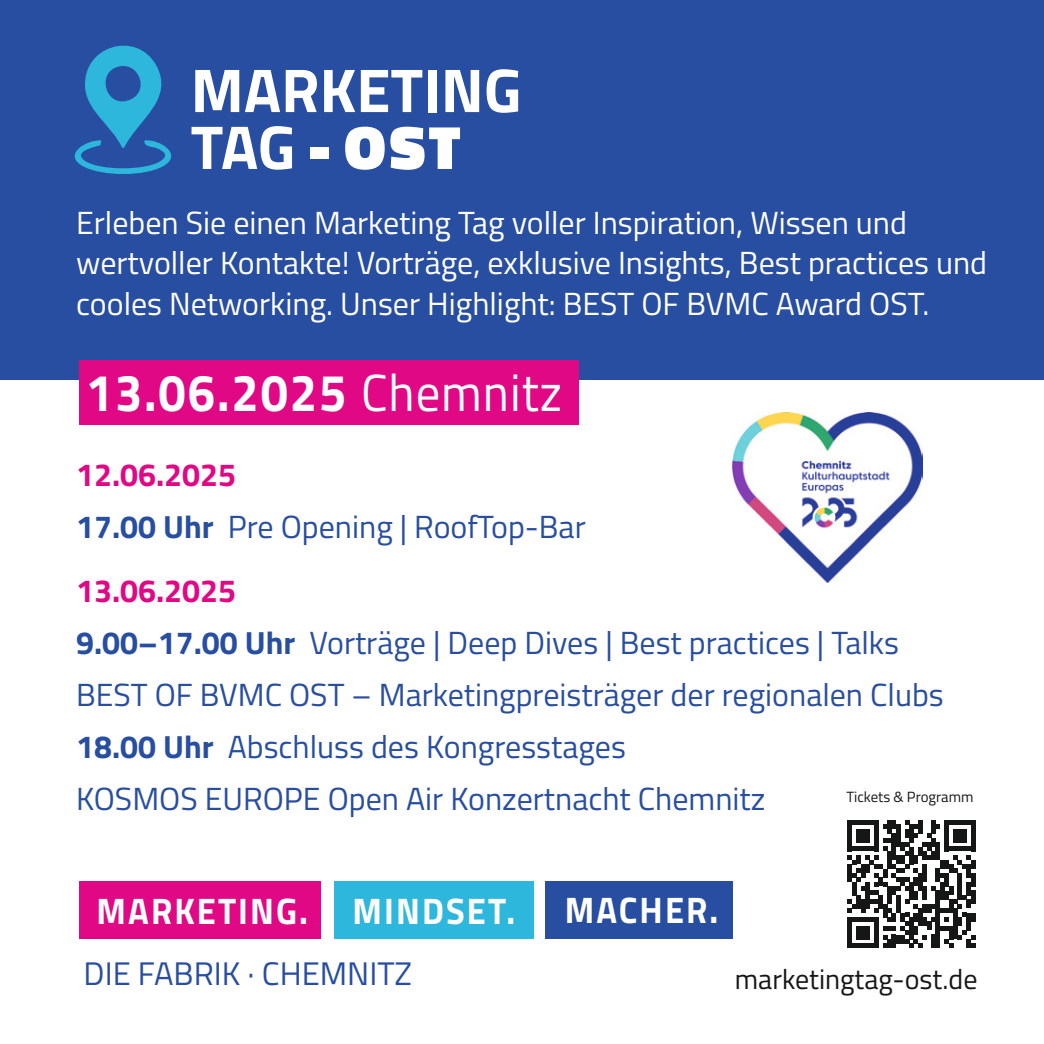
<style>
.page{position:relative;width:1044px;height:1044px;background:#fff}
.page>*{position:absolute;margin:0;border:0;box-sizing:border-box;transform-origin:0 0}
.t1{font:700 52px "Titillium Web";letter-spacing:.04em;color:#fff;scale:.93 1}
.t2{font:700 36.8px "Titillium Web";letter-spacing:.06em;color:#fff;scale:.93 1}
.t3{font:32.8px "Titillium Web";color:#284ea1}
.t4{font:32px/52px "Titillium Web";color:#284ea1}
.t5{font:32px/40.8px "Titillium Web";color:#fff}
.t6{font:28px "Titillium Web";color:#151616}
.t7{font:14.8px "Titillium Web";color:#151616}
.s1{font-weight:400}
.s2{font-weight:700;color:#e10886}
.s3{font-weight:700}
</style>
<div class="page">
<div style="left:0;top:0;width:1043px;height:379px;background:#284ea1"></div>
<div style="left:79px;top:880px;width:241px;height:58px;background:#e10886"></div>
<div style="left:79px;top:360px;width:499px;height:64px;background:#e10886"></div>
<div style="left:334px;top:880px;width:199px;height:58px;background:#2eb7dc"></div>
<div style="left:545px;top:880px;width:187px;height:58px;background:#284ea1"></div>
<svg style="left:74px;top:45px;width:98px;height:129px"></svg>
<svg style="left:195px;top:70px;width:44px;height:42px"></svg>
<svg style="left:245px;top:70px;width:72px;height:42px"></svg>
<svg style="left:324px;top:70px;width:31px;height:42px"></svg>
<svg style="left:361px;top:70px;width:61px;height:42px"></svg>
<div style="left:427px;top:70px;width:9px;height:42px;background:#fff"></div>
<svg style="left:445px;top:70px;width:34px;height:42px"></svg>
<svg style="left:486px;top:69px;width:32px;height:44px"></svg>
<svg style="left:191px;top:126px;width:101px;height:44px"></svg>
<div style="left:310px;top:148px;width:19px;height:11px;background:#fff"></div>
<svg style="left:345px;top:127px;width:39px;height:43px"></svg>
<svg style="left:390px;top:127px;width:70px;height:43px"></svg>
<svg style="left:847px;top:820px;width:128px;height:127px"></svg>
<img style="left:732px;top:412px;width:190px;height:170px">
<p class="t5" style="left:76px;top:200px;width:912px">Erleben Sie einen Marketing Tag voller Inspiration, Wissen und wertvoller Kontakte! Vorträge, exklusive Insights, Best practices und cooles Networking. Unser Highlight: BEST OF BVMC Award OST.</p>
<h1 class="t1" style="left:86px;top:353px;width:513px">13.06.2025 <span class="s1">Chemnitz</span></h1>
<p class="t4" style="left:76px;top:446px;width:511px"><span class="s2">12.06.2025<br></span><span class="s3">17.00 Uhr</span> Pre Opening | RoofTop-Bar</p>
<p class="t4" style="left:76px;top:562px;width:868px"><span class="s2">13.06.2025<br></span><span class="s3">9.00–17.00 Uhr</span> Vorträge | Deep Dives | Best practices | Talks BEST OF BVMC OST – Marketingpreisträger der regionalen Clubs <span class="s3">18.00 Uhr</span> Abschluss des Kongresstages<br>KOSMOS EUROPE Open Air Konzertnacht Chemnitz</p>
<p class="t7" style="left:846px;top:786px;width:129px">Tickets &amp; Programm</p>
<p class="t2" style="left:96px;top:883px;width:451px">MARKETING. MINDSET.</p>
<p class="t2" style="left:564px;top:881px;width:167px">MACHER.</p>
<p class="t3" style="left:84px;top:949px;width:330px">DIE FABRIK · CHEMNITZ</p>
<p class="t6" style="left:734px;top:957px;width:244px">marketingtag-ost.de</p>
</div>
